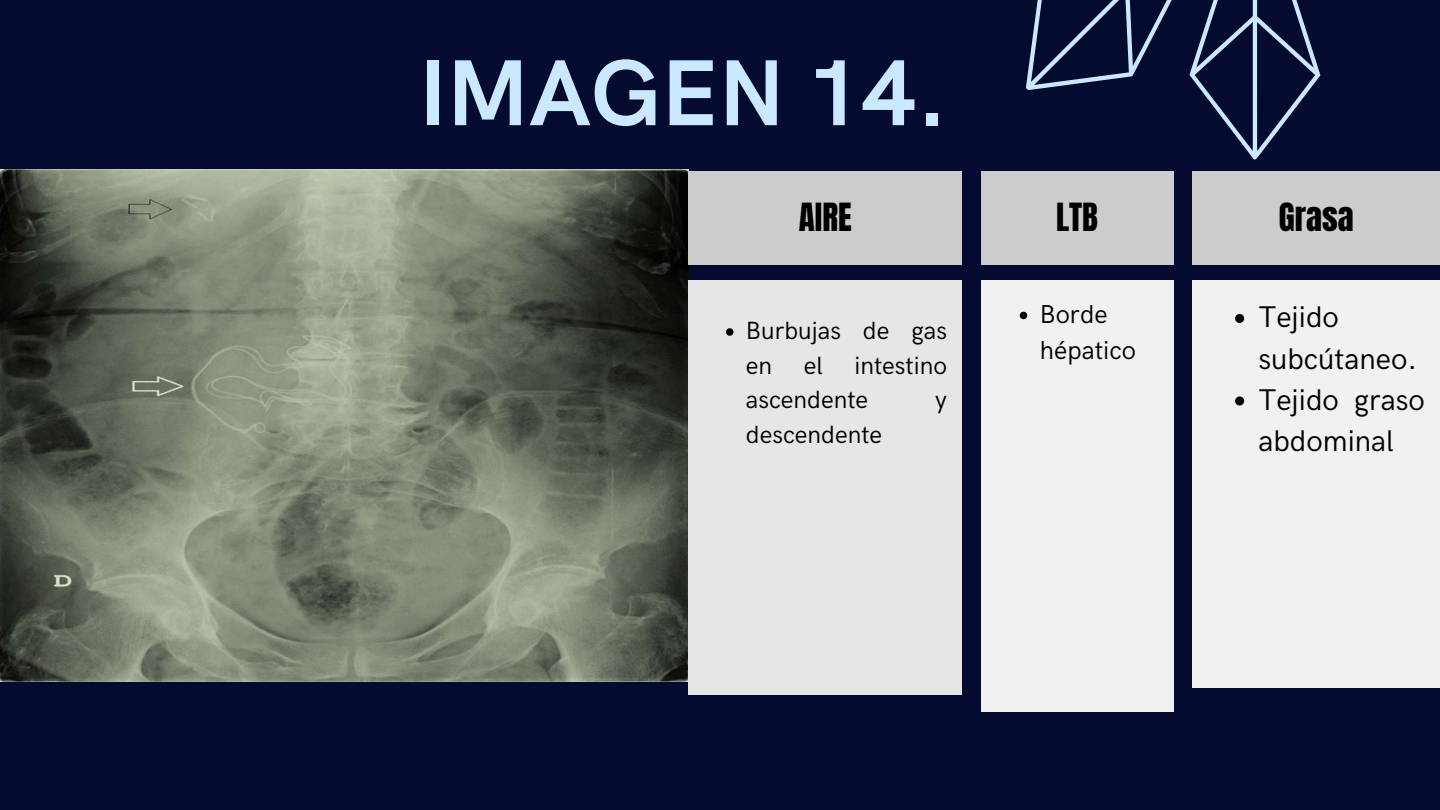
<style>
.page{position:relative;width:1440px;height:810px;background:#050a30}
.page>*{position:absolute;margin:0;border:0;box-sizing:border-box;transform-origin:0 0}
.t1{font:700 94px "HK Grotesk";color:#cae8ff}
.t2{font:33px "Anton";color:#000}
.t3{font:30px/41.2px "HK Grotesk";color:#000}
.t4{font:26px/36px "HK Grotesk";color:#000}
.t5{font:25px/34.5px "HK Grotesk";color:#000}
</style>
<div class="page">
<svg style="left:1026px;top:0;width:295px;height:239px"></svg>
<img style="left:0;top:169px;width:688px;height:512px">
<div style="left:689px;top:171px;width:273px;height:94px;background:#ccc"></div>
<div style="left:689px;top:280px;width:273px;height:415px;background:#e6e6e6"></div>
<svg style="left:726px;top:328px;width:8px;height:8px"></svg>
<div style="left:981px;top:171px;width:192px;height:94px;background:#ccc"></div>
<div style="left:981px;top:280px;width:192px;height:431px;background:#f1f1f1"></div>
<svg style="left:1020px;top:312px;width:7px;height:7px"></svg>
<div style="left:1192px;top:171px;width:248px;height:94px;background:#ccc"></div>
<div style="left:1192px;top:280px;width:248px;height:407px;background:#f1f1f1"></div>
<svg style="left:1235px;top:314px;width:9px;height:9px"></svg>
<svg style="left:1235px;top:396px;width:9px;height:9px"></svg>
<h1 class="t1" style="left:418px;top:41px;width:530px">IMAGEN 14.</h1>
<h2 class="t2" style="left:799px;top:193px;width:54px">AIRE</h2>
<p class="t5" style="left:746px;top:315px;width:202px">Burbujas de gas en</p>
<p class="t5" style="left:746px;top:349px;width:203px;text-indent:108px">intestino ascendente</p>
<p class="t5" style="left:804px;top:349px;width:20px">el</p>
<p class="t5" style="left:935px;top:384px;width:13px">y</p>
<p class="t5" style="left:746px;top:418px;width:138px">descendente</p>
<h2 class="t2" style="left:1056px;top:193px;width:43px">LTB</h2>
<p class="t4" style="left:1040px;top:297px;width:98px">Borde hépatico</p>
<h2 class="t2" style="left:1279px;top:193px;width:76px">Grasa</h2>
<p class="t3" style="left:1258px;top:298px;width:168px">Tejido subcútaneo.<br>Tejido graso abdominal</p>
</div>
